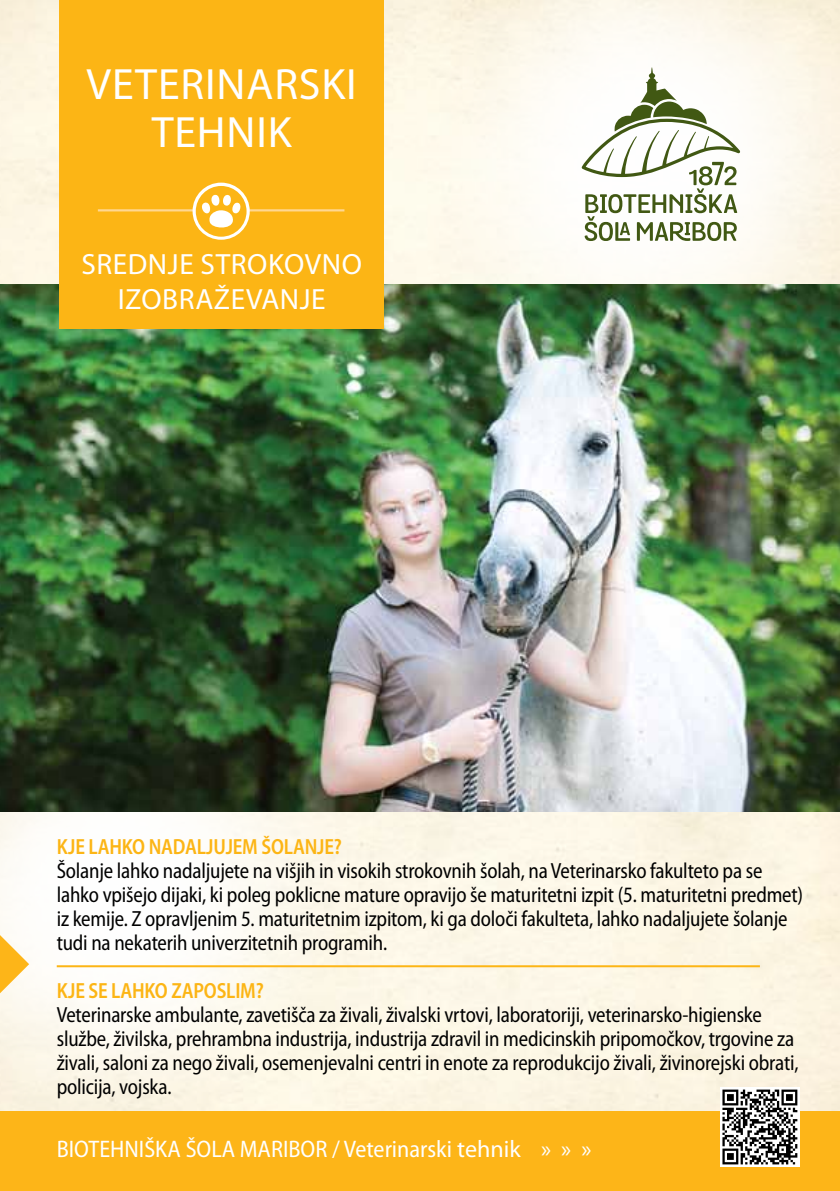
<style>
.page{position:relative;width:840px;height:1191px;background:#fff}
.page>*{position:absolute;margin:0;border:0;box-sizing:border-box;transform-origin:0 0}
.t1{font:44px/48.4px "Myriad Pro";letter-spacing:.02em;color:#fff;text-align:center}
.t2{font:29.4px/35.2px "Myriad Pro";letter-spacing:.02em;color:#fff;text-align:center}
.t3{font:semi-condensed 24px "Myriad Pro";color:#fff}
.t4{font:semi-condensed 22px/24px "Myriad Pro";letter-spacing:-.01em;color:#000;scale:.93 1}
.t5{font:600 semi-condensed 22px "Myriad Pro";letter-spacing:-.01em;color:#fcb515;scale:.93 1}
.s1{font-stretch:normal}
</style>
<div class="page">
<div style="left:0;top:0;width:839px;height:1111px;background:#fcf6e5"></div>
<img style="left:383px;top:0;width:456px;height:285px">
<img style="left:0;top:811px;width:411px;height:300px">
<img style="left:0;top:285px;width:839px;height:526px">
<div style="left:0;top:1111px;width:839px;height:80px;background:#fdb518"></div>
<hr style="left:57px;top:965px;width:702px;height:2px;background:#fcb515">
<div style="left:59px;top:0;width:324px;height:329px;background:#fcb515"></div>
<svg style="left:0;top:935px;width:29px;height:58px"></svg>
<svg style="left:581px;top:67px;width:158px;height:174px"></svg>
<hr style="left:98px;top:209px;width:246px;height:2px;background:#ffd791">
<svg style="left:192px;top:183px;width:57px;height:57px"></svg>
<div style="left:196px;top:186px;width:50px;height:51px;background:#fcb515;border-radius:50%"></div>
<svg style="left:199px;top:193px;width:44px;height:37px"></svg>
<svg style="left:719px;top:1087px;width:80px;height:79px"></svg>
<svg style="left:722px;top:1089px;width:74px;height:75px;background:#7f7f7f"></svg>
<h1 class="t1" style="left:87px;top:61px;width:271px">VETERINARSKI<br>TEHNIK</h1>
<h2 class="t2" style="left:81px;top:247px;width:282px">SREDNJE STROKOVNO<br>IZOBRAŽEVANJE</h2>
<p class="t5" style="left:57px;top:834px;width:308px">KJE LAHKO NADALJUJEM ŠOLANJE?</p>
<p class="t4" style="left:57px;top:859px;width:803px">Šolanje lahko nadaljujete na višjih in visokih strokovnih šolah, na Veterinarsko fakulteto pa se lahko vpišejo dijaki, ki poleg poklicne mature opravijo še maturitetni izpit (5. maturitetni predmet) iz kemije. Z opravljenim 5. maturitetnim izpitom, ki ga določi fakulteta, lahko nadaljujete šolanje tudi na nekaterih univerzitetnih programih.</p>
<p class="t5" style="left:57px;top:978px;width:224px">KJE SE LAHKO ZAPOSLIM?</p>
<p class="t4" style="left:57px;top:1003px;width:798px">Veterinarske ambulante, zavetišča za živali, živalski vrtovi, laboratoriji, veterinarsko-higienske službe, živilska, prehrambna industrija, industrija zdravil in medicinskih pripomočkov, trgovine za živali, saloni za nego živali, osemenjevalni centri in enote za reprodukcijo živali, živinorejski obrati, policija, vojska.</p>
<p class="t3" style="left:57px;top:1135px;width:536px">BIOTEHNIŠKA ŠOLA MARIBOR / Veterinarski <span class="s1">TEHNIK » » »</span></p>
</div>
